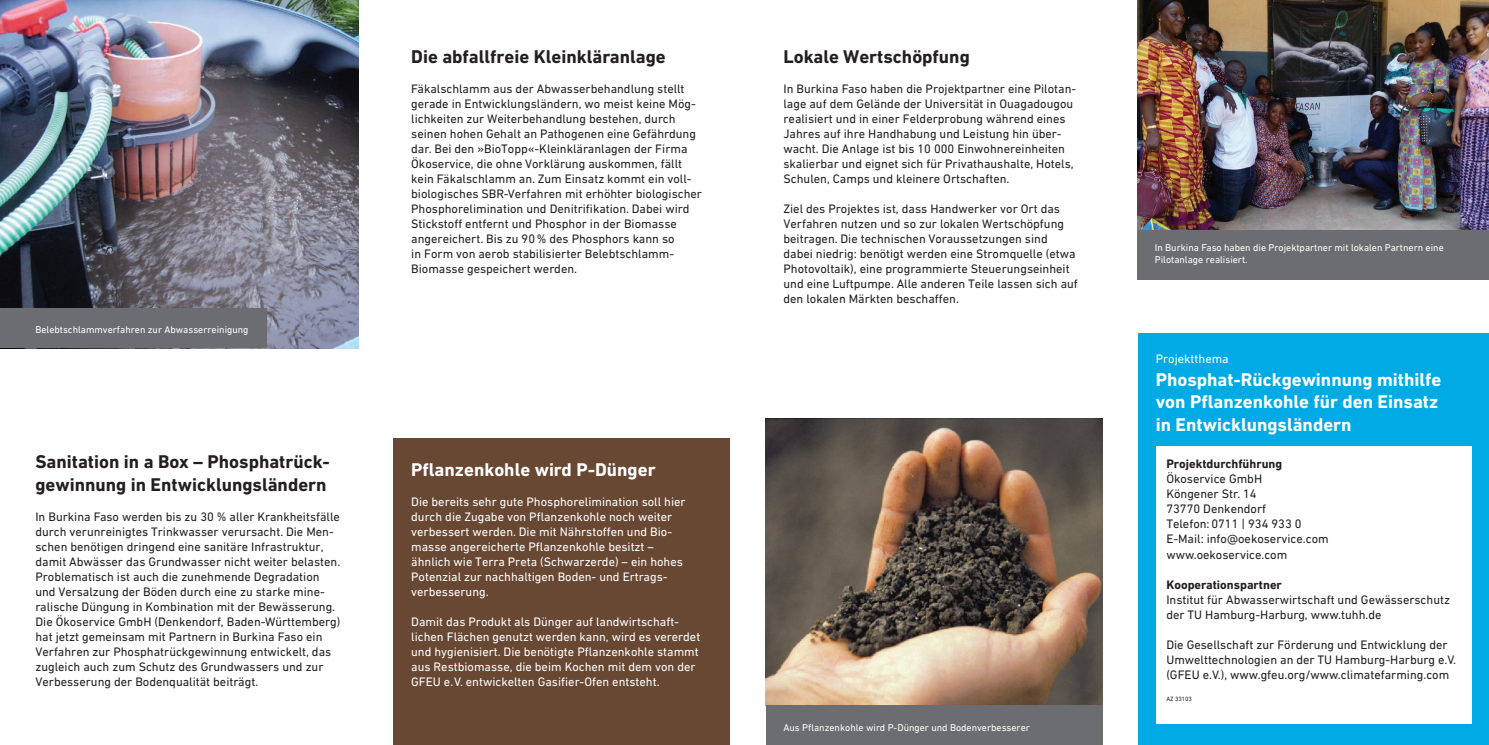
<style>
.page{position:relative;width:1489px;height:745px;background:#fff}
.page>*{position:absolute;margin:0;border:0;box-sizing:border-box;transform-origin:0 0}
.t1{font:700 18.75px/22.5px "DIN Next W1 G";color:#231f20}
.t2{font:700 18.75px/22.5px "DIN Next W1 G";color:#fff}
.t3{font:12.5px/15px "DIN Next W1 G";color:#231f20}
.t4{font:12.5px/15px "DIN Next W1 G";color:#fff}
.t5{font:700 12.5px "DIN Next W1 G";color:#231f20}
.t6{font:10px/12px "DIN Next W1 G";color:#fff}
.t7{font:6.25px "DIN Next W1 G";color:#231f20}
</style>
<div class="page">
<div style="left:1137px;top:333px;width:351px;height:411px;background:#00aae5"></div>
<div style="left:393px;top:438px;width:337px;height:306px;background:#684733"></div>
<img style="left:0;top:0;width:358px;height:348px">
<img style="left:1137px;top:0;width:351px;height:230px">
<img style="left:765px;top:418px;width:337px;height:287px">
<div style="left:1155px;top:445px;width:315px;height:278px;background:#fff"></div>
<div style="left:1137px;top:230px;width:351px;height:50px;background:#6c6d70"></div>
<div style="left:0;top:308px;width:266px;height:39px;background:#6c6d70"></div>
<div style="left:765px;top:705px;width:337px;height:39px;background:#6c6d70"></div>
<p class="t6" style="left:35px;top:323px;width:215px">Belebtschlammverfahren zur Abwasserreinigung</p>
<h1 class="t1" style="left:35px;top:450px;width:296px">Sanitation in a Box – Phosphatrück&shy;gewinnung in Entwicklungsländern</h1>
<p class="t3" style="left:35px;top:508px;width:306px">In Burkina Faso werden bis zu 30 % aller Krankheitsfälle durch verunreinigtes Trinkwasser verursacht. Die Men&shy;schen benötigen dringend eine sanitäre Infrastruktur, damit Abwässer das Grundwasser nicht weiter belasten.<br>Problematisch ist auch die zunehmende Degradation und Versalzung der Böden durch eine zu starke mine&shy;ralische Düngung in Kombination mit der Bewässerung.<br>Die Ökoservice GmbH (Denkendorf, Baden-Württemberg) hat jetzt gemeinsam mit Partnern in Burkina Faso ein Verfahren zur Phosphatrückgewinnung entwickelt, das zugleich auch zum Schutz des Grundwassers und zur Verbesserung der Bodenqualität beiträgt.</p>
<h1 class="t1" style="left:411px;top:45px;width:256px">Die abfallfreie Kleinkläranlage</h1>
<p class="t3" style="left:411px;top:81px;width:292px">Fäkalschlamm aus der Abwasserbehandlung stellt gerade in Entwicklungsländern, wo meist keine Mög&shy;lichkeiten zur Weiterbehandlung bestehen, durch seinen hohen Gehalt an Pathogenen eine Gefährdung dar. Bei den »BioTopp«-Kleinkläranlagen der Firma Ökoservice, die ohne Vorklärung auskommen, fällt kein Fäkalschlamm an. Zum Einsatz kommt ein voll&shy;biologisches SBR-Verfahren mit erhöhter biologischer Phosphorelimination und Denitrifikation. Dabei wird Stickstoff entfernt und Phosphor in der Biomasse angereichert. Bis zu 90% des Phosphors kann so<br>in Form von aerob stabilisierter Belebtschlamm-Biomasse gespeichert werden.</p>
<h1 class="t2" style="left:411px;top:458px;width:246px">Pflanzenkohle wird P-Dünger</h1>
<p class="t4" style="left:411px;top:493px;width:276px">Die bereits sehr gute Phosphorelimination soll hier durch die Zugabe von Pflanzenkohle noch weiter verbessert werden. Die mit Nährstoffen und Bio&shy;masse angereicherte Pflanzenkohle besitzt – ähnlich wie Terra Preta (Schwarzerde) – ein hohes Potenzial zur nachhaltigen Boden- und Ertrags&shy;verbesserung.</p>
<p class="t4" style="left:411px;top:613px;width:290px">Damit das Produkt als Dünger auf landwirtschaft&shy;lichen Flächen genutzt werden kann, wird es vererdet und hygienisiert. Die benötigte Pflanzenkohle stammt aus Restbiomasse, die beim Kochen mit dem von der GFEU e.V. entwickelten Gasifier-Ofen entsteht.</p>
<h1 class="t1" style="left:783px;top:45px;width:188px">Lokale Wertschöpfung</h1>
<p class="t3" style="left:783px;top:81px;width:294px">In Burkina Faso haben die Projektpartner eine Pilotan&shy;lage auf dem Gelände der Universität in Ouagadougou realisiert und in einer Felderprobung während eines Jahres auf ihre Handhabung und Leistung hin über&shy;wacht. Die Anlage ist bis 10 000 Einwohnereinheiten skalierbar und eignet sich für Privathaushalte, Hotels, Schulen, Camps und kleinere Ortschaften.</p>
<p class="t3" style="left:783px;top:201px;width:296px">Ziel des Projektes ist, dass Handwerker vor Ort das Verfahren nutzen und so zur lokalen Wertschöpfung beitragen. Die technischen Voraussetzungen sind dabei niedrig: benötigt werden eine Stromquelle (etwa Photovoltaik), eine programmierte Steuerungseinheit und eine Luftpumpe. Alle anderen Teile lassen sich auf den lokalen Märkten beschaffen.</p>
<p class="t6" style="left:783px;top:721px;width:248px">Aus Pflanzenkohle wird P-Dünger und Bodenverbesserer</p>
<p class="t6" style="left:1154px;top:241px;width:290px">In Burkina Faso haben die Projektpartner mit lokalen Partnern eine<br>Pilotanlage realisiert.</p>
<p class="t4" style="left:1155px;top:351px;width:75px">Projektthema</p>
<h1 class="t2" style="left:1155px;top:368px;width:287px">Phosphat-Rückgewinnung mithilfe von Pflanzenkohle für den Einsatz in Entwicklungsländern</h1>
<p class="t5" style="left:1166px;top:456px;width:117px">Projektdurchführung</p>
<p class="t3" style="left:1166px;top:471px;width:164px">Ökoservice GmbH<br>Köngener Str. 14<br>73770 Denkendorf<br>Telefon: 0711 | 934 933 0<br>E-Mail: info@oekoservice.com www.oekoservice.com</p>
<p class="t5" style="left:1166px;top:576px;width:117px">Kooperationspartner</p>
<p class="t3" style="left:1166px;top:591px;width:285px">Institut für Abwasserwirtschaft und Gewässerschutz der TU Hamburg-Harburg, www.tuhh.de</p>
<p class="t3" style="left:1166px;top:636px;width:291px">Die Gesellschaft zur Förderung und Entwicklung der<br>Umwelttechnologien an der TU Hamburg-Harburg e.V. (GFEU e.V.), www.gfeu.org/www.climatefarming.com</p>
<p class="t7" style="left:1166px;top:695px;width:27px">AZ 33103</p>
</div>
